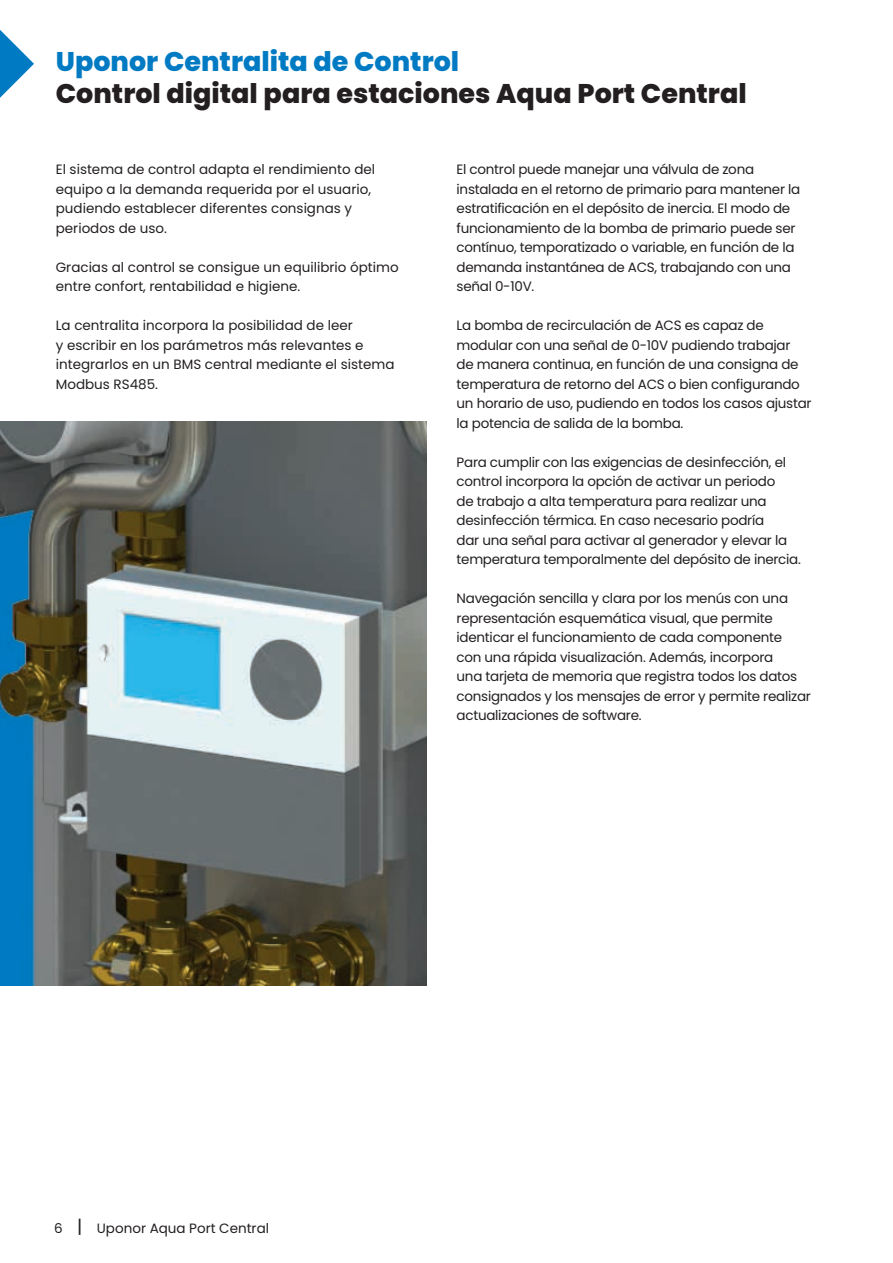
<style>
.page{position:relative;width:893px;height:1263px;background:#fff}
.page>*{position:absolute;margin:0;border:0;box-sizing:border-box;transform-origin:0 0}
.t1{font:800 27px "Poppins";color:#231f20}
.t2{font:800 27px "Poppins";color:#007ac2}
.t3{font:13.5px/19.5px "Poppins";letter-spacing:-.02em;color:#231f20}
.t4{font:13.5px/19.5px "Poppins";color:#231f20}
.s1{font-size:18px}
</style>
<div class="page">
<svg style="left:0;top:30px;width:34px;height:68px"></svg>
<img style="left:0;top:421px;width:427px;height:565px">
<h1 class="t2" style="left:56px;top:46px;width:405px">Uponor Centralita de Control</h1>
<h1 class="t1" style="left:56px;top:78px;width:692px">Control digital para estaciones Aqua Port Central</h1>
<p class="t4" style="left:56px;top:160px;width:321px">El sistema de control adapta el rendimiento del equipo a la demanda requerida por el usuario, pudiendo establecer diferentes consignas y periodos de uso.</p>
<p class="t4" style="left:56px;top:257px;width:344px">Gracias al control se consigue un equilibrio óptimo entre confort, rentabilidad e higiene.</p>
<p class="t4" style="left:56px;top:316px;width:340px">La centralita incorpora la posibilidad de leer<br>y escribir en los parámetros más relevantes e integrarlos en un BMS central mediante el sistema Modbus RS485.</p>
<p class="t3" style="left:457px;top:160px;width:345px">El control puede manejar una válvula de zona instalada en el retorno de primario para mantener la estratificación en el depósito de inercia. El modo de funcionamiento de la bomba de primario puede ser contínuo, temporatizado o variable, en función de la demanda instantánea de ACS, trabajando con una señal 0-10V.</p>
<p class="t3" style="left:457px;top:316px;width:357px">La bomba de recirculación de ACS es capaz de modular con una señal de 0-10V pudiendo trabajar<br>de manera continua, en función de una consigna de temperatura de retorno del ACS o bien configurando un horario de uso, pudiendo en todos los casos ajustar la potencia de salida de la bomba.</p>
<p class="t3" style="left:457px;top:452px;width:346px">Para cumplir con las exigencias de desinfección, el control incorpora la opción de activar un periodo<br>de trabajo a alta temperatura para realizar una desinfección térmica. En caso necesario podría<br>dar una señal para activar al generador y elevar la temperatura temporalmente del depósito de inercia.</p>
<p class="t3" style="left:457px;top:589px;width:356px">Navegación sencilla y clara por los menús con una representación esquemática visual, que permite identicar el funcionamiento de cada componente<br>con una rápida visualización. Además, incorpora<br>una tarjeta de memoria que registra todos los datos consignados y los mensajes de error y permite realizar actualizaciones de software.</p>
<p class="t4" style="left:54px;top:1218px;width:216px">6 <span class="s1">|</span> Uponor Aqua Port Central</p>
</div>
